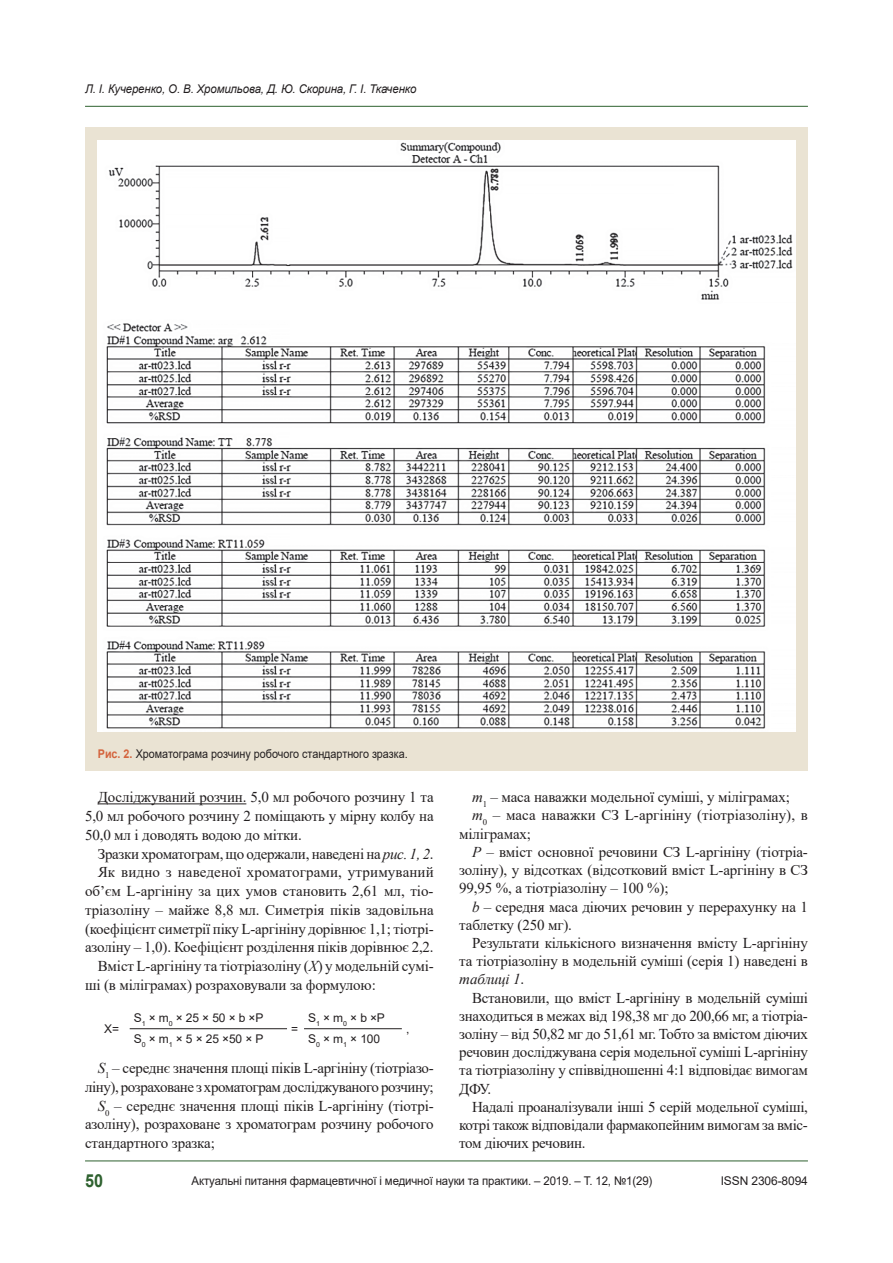
<style>
.page{position:relative;width:893px;height:1263px;background:#fff}
.page>*{position:absolute;margin:0;border:0;box-sizing:border-box;transform-origin:0 0}
.t1{font:700 18px "Arial";color:#2e612f;scale:.9 1}
.tecst{font:15px/18.1px "Times New Roman";letter-spacing:-.01em;color:#231f20;text-align:justify}
.tecst-2{font:15px/18.8px "Times New Roman";letter-spacing:-.03em;color:#231f20;text-align:right}
.примечание{font:12px "Arial";letter-spacing:-.01em;color:#231f20;scale:.95 1}
.примечание-2{font:12px "Arial";letter-spacing:-.01em;color:#231f20}
.t2{font:italic 12px "Arial";letter-spacing:-.01em;color:#231f20;scale:.95 1}
.примечание-3{font:12px "Arial";letter-spacing:-.01em;color:#231f20;scale:.9 1}
.s1{font-weight:700;color:#d4643d}
.s2{font-style:italic}
</style>
<div class="page">
<hr style="left:85px;top:1160px;width:723px;height:1px;background:#2e612f">
<hr style="left:85px;top:106px;width:723px;height:1px;background:#2e612f">
<hr style="left:98px;top:803px;width:148px;height:1px;background:#231f20">
<hr style="left:130px;top:1028px;width:157px;height:1px;background:#231f20">
<hr style="left:304px;top:1028px;width:98px;height:1px;background:#231f20">
<div style="left:85px;top:128px;width:723px;height:642px;background:#eae3d3"></div>
<img style="left:98px;top:140px;width:697px;height:591px">
<p class="t2" style="left:85px;top:81px;width:350px">Л. І. Кучеренко, О. В. Хромильова, Д. Ю. Скорина, Г. І. Ткаченко</p>
<p class="примечание-3" style="left:98px;top:745px;width:346px"><span class="s1">Рис. 2.</span> Хроматограма розчину робочого стандартного зразка.</p>
<p class="tecst" style="left:85px;top:787px;width:350px;line-height:18.8px;text-indent:13px">Досліджуваний розчин. 5,0 мл робочого розчину 1 та 5,0 мл робочого розчину 2 поміщають у мірну колбу на 50,0 мл і доводять водою до мітки.</p>
<p class="tecst" style="left:98px;top:844px;width:337px">Зразки хроматограм, що одержали, наведені на <span class="s2">рис. 1, 2</span>.</p>
<p class="tecst" style="left:85px;top:862px;width:350px;line-height:18.8px;text-indent:13px">Як видно з наведеної хроматограми, утримуваний об’єм L-аргініну за цих умов становить 2,61 мл, тіо&shy;тріазоліну – майже 8,8 мл. Симетрія піків задовільна (коефіцієнт симетрії піку L-аргініну дорівнює 1,1; тіотрі&shy;азоліну – 1,0). Коефіцієнт розділення піків дорівнює 2,2.</p>
<p class="tecst" style="left:85px;top:956px;width:350px;line-height:18.8px;text-indent:13px">Вміст L-аргініну та тіотріазоліну (<span class="s2">Х</span>) у модельній сумі&shy;ші (в міліграмах) розраховували за формулою:</p>
<p class="примечание-2" style="left:104px;top:1020px;width:16px">Х=</p>
<p class="примечание-2" style="left:134px;top:1010px;width:131px">S<sub>1</sub> × m<sub>0</sub> × 25 × 50 × b ×P</p>
<p class="примечание-2" style="left:308px;top:1010px;width:78px">S<sub>1</sub> × m<sub>0</sub> × b ×P</p>
<p class="примечание-2" style="left:291px;top:1020px;width:9px">=</p>
<p class="примечание-2" style="left:406px;top:1020px;width:5px">,</p>
<p class="примечание-2" style="left:134px;top:1030px;width:131px">S<sub>0</sub> × m<sub>1</sub> × 5 × 25 ×50 × P</p>
<p class="примечание-2" style="left:308px;top:1030px;width:73px">S<sub>0</sub> × m<sub>1</sub> × 100</p>
<p class="tecst-2" style="left:85px;top:1058px;width:350px"><span class="s2">S</span><sub>1</sub> – середнє значення площі піків L-аргініну (тіотріазо&shy;ліну), розраховане з хроматограм досліджуваного розчину;</p>
<p class="tecst" style="left:85px;top:1096px;width:350px;line-height:18.8px;text-indent:13px"><span class="s2">S</span><sub>0</sub> – середнє значення площі піків L-аргініну (тіотрі&shy;азоліну), розраховане з хроматограм розчину робочого стандартного зразка;</p>
<p class="tecst" style="left:472px;top:788px;width:319px"><span class="s2">m</span><sub>1</sub> – маса наважки модельної суміші, у міліграмах;</p>
<p class="tecst" style="left:459px;top:806px;width:350px;text-indent:13px"><span class="s2">m</span><sub>0</sub> – маса наважки СЗ L-аргініну (тіотріазоліну), в міліграмах;</p>
<p class="tecst" style="left:459px;top:842px;width:350px;text-indent:13px"><span class="s2">P</span> – вміст основної речовини СЗ L-аргініну (тіотріа&shy;золіну), у відсотках (відсотковий вміст L-аргініну в СЗ 99,95 %, а тіотріазоліну – 100 %);</p>
<p class="tecst" style="left:459px;top:897px;width:350px;text-indent:13px"><span class="s2">b</span> – середня маса діючих речовин у перерахунку на 1 таблетку (250 мг).</p>
<p class="tecst" style="left:459px;top:933px;width:350px;text-indent:13px">Результати кількісного визначення вмісту L-аргініну та тіотріазоліну в модельній суміші (серія 1) наведені в <span class="s2">таблиці 1</span>.</p>
<p class="tecst" style="left:459px;top:988px;width:350px;text-indent:13px">Встановили, що вміст L-аргініну в модельній суміші знаходиться в межах від 198,38 мг до 200,66 мг, а тіотріа&shy;золіну – від 50,82 мг до 51,61 мг. Тобто за вмістом діючих речовин досліджувана серія модельної суміші L-аргініну та тіотріазоліну у співвідношенні 4:1 відповідає вимогам ДФУ.</p>
<p class="tecst" style="left:459px;top:1097px;width:350px;text-indent:13px">Надалі проаналізували інші 5 серій модельної суміші, котрі також відповідали фармакопейним вимогам за вміс&shy;том діючих речовин.</p>
<p class="t1" style="left:85px;top:1168px;width:22px">50</p>
<p class="примечание" style="left:191px;top:1172px;width:487px">Актуальні питання фармацевтичної і медичної науки та практики. – 2019. – Т. 12, №1(29)</p>
<p class="примечание-2" style="left:721px;top:1172px;width:89px">ISSN 2306-8094</p>
</div>
